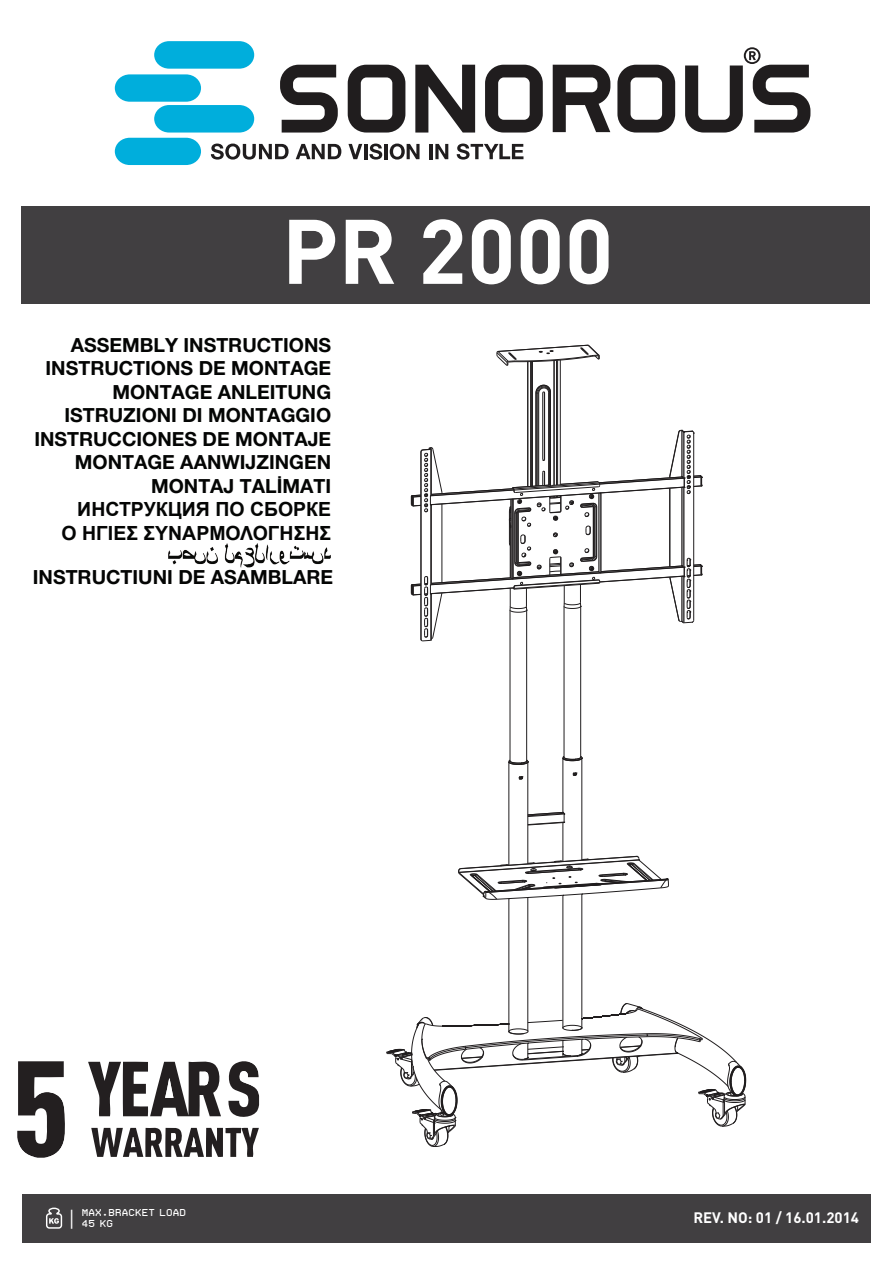
<style>
.page{position:relative;width:893px;height:1263px;background:#fff}
.page>*{position:absolute;margin:0;border:0;box-sizing:border-box;transform-origin:0 0}
.t1{font:700 90px "DIN";color:#fff}
.t2{font:700 19.5px/23.5px "Helvetica Neue";color:#040504;text-align:right}
.t3{font:700 19.5px/24px "Arial";color:#040504;text-align:right}
.t4{font:700 15px "DIN";color:#fff}
.t5{font:9px/10.8px "Auto Scape";color:#fff;scale:1.05 1}
</style>
<div class="page">
<svg style="left:115px;top:41px;width:695px;height:124px"></svg>
<div style="left:21px;top:206px;width:849px;height:97px;background:#413f41"></div>
<div style="left:22px;top:1194px;width:849px;height:49px;background:#413f41"></div>
<svg style="left:17px;top:1061px;width:242px;height:97px"></svg>
<svg style="left:46px;top:1207px;width:16px;height:22px"></svg>
<img style="left:168px;top:543px;width:162px;height:24px">
<hr style="left:526px;top:610px;width:1px;height:151px;background:#201d1e">
<hr style="left:510px;top:610px;width:1px;height:151px;background:#201d1e">
<hr style="left:580px;top:606px;width:1px;height:151px;background:#201d1e">
<hr style="left:564px;top:606px;width:1px;height:151px;background:#201d1e">
<hr style="left:509px;top:762px;width:1px;height:103px;background:#201d1e">
<hr style="left:509px;top:898px;width:1px;height:134px;background:#201d1e">
<hr style="left:527px;top:762px;width:1px;height:102px;background:#201d1e">
<hr style="left:563px;top:758px;width:1px;height:54px;background:#201d1e">
<hr style="left:563px;top:822px;width:1px;height:39px;background:#201d1e">
<hr style="left:527px;top:897px;width:1px;height:134px;background:#201d1e">
<hr style="left:563px;top:895px;width:1px;height:133px;background:#201d1e">
<hr style="left:581px;top:894px;width:1px;height:134px;background:#201d1e">
<hr style="left:581px;top:758px;width:1px;height:102px;background:#201d1e">
<hr style="left:528px;top:362px;width:1px;height:125px;background:#201d1e">
<hr style="left:527px;top:362px;width:1px;height:125px;background:#201d1e">
<hr style="left:560px;top:360px;width:1px;height:125px;background:#201d1e">
<hr style="left:542px;top:393px;width:1px;height:67px;background:#201d1e">
<svg style="left:535px;top:384px;width:16px;height:10px"></svg>
<hr style="left:544px;top:393px;width:1px;height:66px;background:#201d1e">
<svg style="left:518px;top:776px;width:5px;height:4px"></svg>
<svg style="left:572px;top:772px;width:5px;height:4px"></svg>
<svg style="left:458px;top:856px;width:211px;height:44px"></svg>
<hr style="left:530px;top:362px;width:1px;height:124px;background:#201d1e">
<hr style="left:531px;top:362px;width:1px;height:124px;background:#201d1e">
<hr style="left:532px;top:361px;width:1px;height:125px;background:#201d1e">
<hr style="left:556px;top:360px;width:1px;height:125px;background:#201d1e">
<hr style="left:557px;top:360px;width:1px;height:125px;background:#201d1e">
<hr style="left:554px;top:360px;width:1px;height:125px;background:#201d1e">
<hr style="left:538px;top:393px;width:1px;height:93px;background:#201d1e">
<hr style="left:548px;top:393px;width:1px;height:92px;background:#201d1e">
<hr style="left:537px;top:393px;width:1px;height:93px;background:#201d1e">
<hr style="left:536px;top:393px;width:1px;height:93px;background:#201d1e">
<hr style="left:549px;top:392px;width:1px;height:93px;background:#201d1e">
<hr style="left:550px;top:392px;width:1px;height:93px;background:#201d1e">
<svg style="left:496px;top:344px;width:104px;height:23px"></svg>
<svg style="left:411px;top:430px;width:292px;height:212px"></svg>
<svg style="left:527px;top:811px;width:38px;height:15px"></svg>
<svg style="left:508px;top:759px;width:21px;height:6px"></svg>
<svg style="left:562px;top:755px;width:21px;height:6px"></svg>
<svg style="left:386px;top:1003px;width:360px;height:144px"></svg>
<div style="left:509px;top:1028px;width:19px;height:6px;border:1px solid #201d1e;border-radius:50%"></div>
<div style="left:562px;top:1025px;width:20px;height:6px;border:1px solid #201d1e;border-radius:50%"></div>
<h1 class="t1" style="left:282px;top:192px;width:333px">PR 2000</h1>
<p class="t2" style="left:34px;top:333px;width:298px">ASSEMBLY INSTRUCTIONS<br>INSTRUCTIONS DE MONTAGE<br>MONTAGE ANLEITUNG<br>ISTRUZIONI DI MONTAGGIO<br>INSTRUCCIONES DE MONTAJE<br>MONTAGE AANWIJZINGEN<br>MONTAJ TALİMATI</p>
<p class="t3" style="left:62px;top:498px;width:271px">ИНСТРУКЦИЯ ПО СБОРКЕ<br>Ο ΗΓΙΕΣ ΣΥΝΑΡΜΟΛΟΓΗΣΗΣ</p>
<p class="t2" style="left:33px;top:565px;width:302px">INSTRUCTIUNI DE ASAMBLARE</p>
<p class="t5" style="left:70px;top:1207px;width:113px;text-indent:13px">MAX.BRACKET LOAD <sup>|</sup> 45 KG</p>
<p class="t4" style="left:693px;top:1208px;width:167px">REV. NO: 01 / 16.01.2014</p>
</div>
